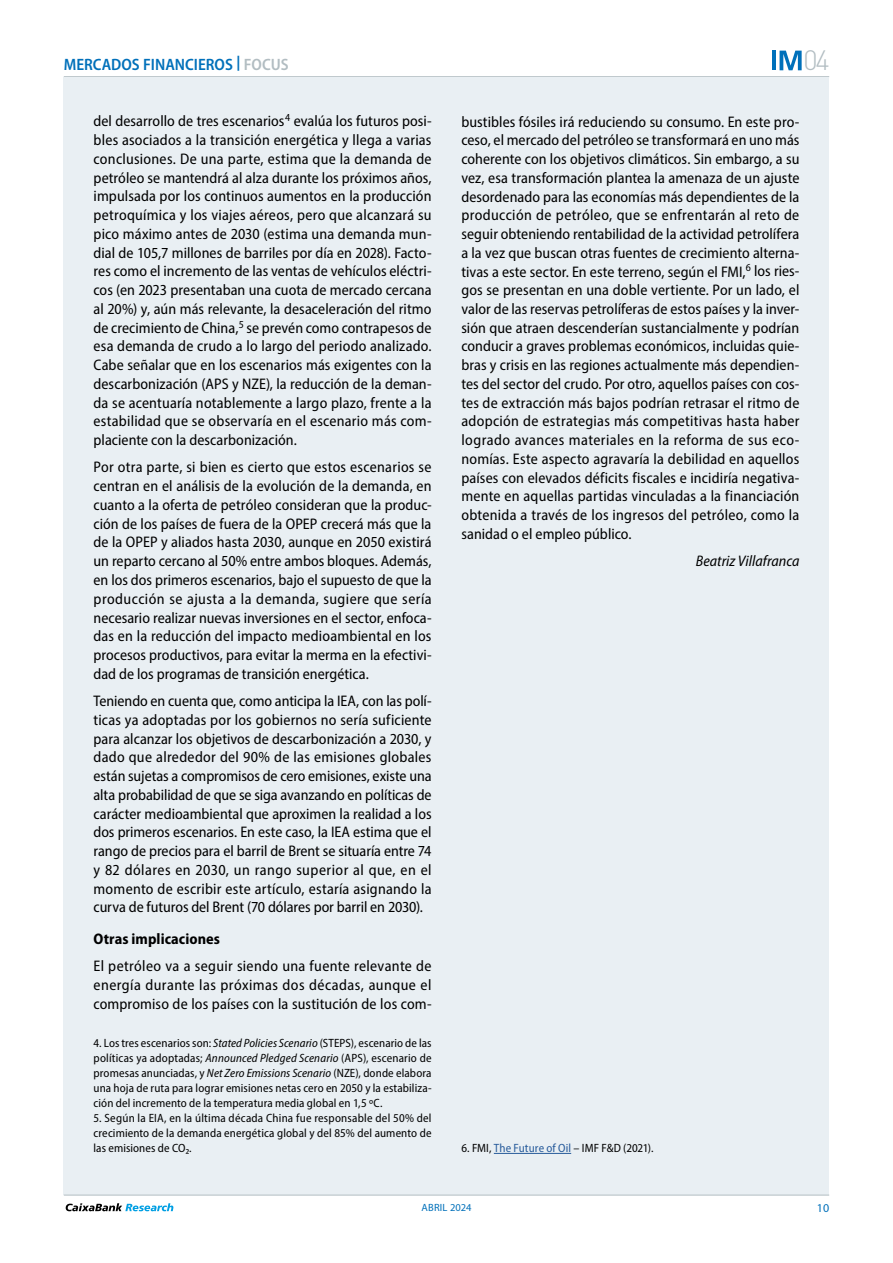
<style>
.page{position:relative;width:893px;height:1263px;background:#fff}
.page>*{position:absolute;margin:0;border:0;box-sizing:border-box;transform-origin:0 0}
.t1{font:300 27.6px "DIN Pro";color:#b2bdc2}
.t2{font:600 semi-condensed 16.5px "Myriad Pro";color:#0070ba}
.t3{font:semi-condensed 15.3px/18.8px "Myriad Pro";letter-spacing:.005em;color:#000;text-align:justify}
.t4{font:700 semi-condensed 15.3px "Myriad Pro";letter-spacing:.005em;color:#000}
.t5{font:italic semi-condensed 15.3px "Myriad Pro";color:#000}
.t6{font:semi-condensed 12px/15px "Myriad Pro";letter-spacing:.01em;color:#000;text-align:justify}
.t7{font:12px "Myriad Pro";color:#0070ba}
.t8{font:10.5px "Myriad Pro";letter-spacing:.02em;color:#0070ba}
.s1{color:#b2bdc2}
.s2{font-style:italic}
.s3{color:#275b9b}
</style>
<div class="page">
<hr style="left:64px;top:76px;width:765px;height:1px;background:#b2bdc2">
<div style="left:64px;top:77px;width:765px;height:1118px;background:#e9eff3"></div>
<hr style="left:64px;top:1195px;width:765px;height:1px;background:#b2bdc2">
<svg style="left:66px;top:1203px;width:107px;height:8px"></svg>
<svg style="left:779px;top:51px;width:23px;height:19px"></svg>
<hr style="left:772px;top:51px;width:4px;height:19px;background:#0070ba">
<hr style="left:494px;top:1153px;width:77px;height:1px;background:#275b9b">
<p class="t2" style="left:64px;top:54px;width:226px">MERCADOS FINANCIEROS <sup>|</sup> <span class="s1">FOCUS</span></p>
<p class="t3" style="left:94px;top:112px;width:340px">del desarrollo de tres escenarios<sup>4</sup> evalúa los futuros posi&shy;bles asociados a la transición energética y llega a varias conclusiones. De una parte, estima que la demanda de petróleo se mantendrá al alza durante los próximos años, impulsada por los continuos aumentos en la producción petroquímica y los viajes aéreos, pero que alcanzará su pico máximo antes de 2030 (estima una demanda mun&shy;dial de 105,7 millones de barriles por día en 2028). Facto&shy;res como el incremento de las ventas de vehículos eléctri&shy;cos (en 2023 presentaban una cuota de mercado cercana al 20%) y, aún más relevante, la desaceleración del ritmo de crecimiento de China,<sup>5</sup> se prevén como contrapesos de esa demanda de crudo a lo largo del periodo analizado.<br>Cabe señalar que en los escenarios más exigentes con la descarbonización (APS y NZE), la reducción de la deman&shy;da se acentuaría notablemente a largo plazo, frente a la estabilidad que se observaría en el escenario más com&shy;placiente con la descarbonización.</p>
<p class="t3" style="left:94px;top:458px;width:340px">Por otra parte, si bien es cierto que estos escenarios se centran en el análisis de la evolución de la demanda, en cuanto a la oferta de petróleo consideran que la produc&shy;ción de los países de fuera de la OPEP crecerá más que la de la OPEP y aliados hasta 2030, aunque en 2050 existirá un reparto cercano al 50% entre ambos bloques. Además, en los dos primeros escenarios, bajo el supuesto de que la producción se ajusta a la demanda, sugiere que sería necesario realizar nuevas inversiones en el sector, enfoca&shy;das en la reducción del impacto medioambiental en los procesos productivos, para evitar la merma en la efectivi&shy;dad de los programas de transición energética.</p>
<p class="t3" style="left:94px;top:691px;width:340px">Teniendo en cuenta que, como anticipa la IEA, con las polí&shy;ticas ya adoptadas por los gobiernos no sería suficiente para alcanzar los objetivos de descarbonización a 2030, y dado que alrededor del 90% de las emisiones globales están sujetas a compromisos de cero emisiones, existe una alta probabilidad de que se siga avanzando en políticas de carácter medioambiental que aproximen la realidad a los dos primeros escenarios. En este caso, la IEA estima que el rango de precios para el barril de Brent se situaría entre 74 y 82 dólares en 2030, un rango superior al que, en el momento de escribir este artículo, estaría asignando la curva de futuros del Brent (70 dólares por barril en 2030).</p>
<p class="t4" style="left:94px;top:930px;width:128px">Otras implicaciones</p>
<p class="t3" style="left:94px;top:956px;width:340px">El petróleo va a seguir siendo una fuente relevante de energía durante las próximas dos décadas, aunque el compromiso de los países con la sustitución de los com-</p>
<p class="t6" style="left:94px;top:1035px;width:340px">4. Los tres escenarios son: <span class="s2">Stated Policies Scenario</span> (STEPS), escenario de las políticas ya adoptadas; <span class="s2">Announced Pledged Scenario</span> (APS), escenario de promesas anunciadas, y <span class="s2">Net Zero Emissions Scenario</span> (NZE), donde elabora una hoja de ruta para lograr emisiones netas cero en 2050 y la estabiliza&shy;ción del incremento de la temperatura media global en 1,5 ºC.</p>
<p class="t6" style="left:94px;top:1110px;width:340px">5. Según la EIA, en la última década China fue responsable del 50% del crecimiento de la demanda energética global y del 85% del aumento de las emisiones de CO₂.</p>
<h1 class="t1" style="left:803px;top:39px;width:28px">04</h1>
<p class="t3" style="left:461px;top:112px;width:340px">bustibles fósiles irá reduciendo su consumo. En este pro&shy;ceso, el mercado del petróleo se transformará en uno más coherente con los objetivos climáticos. Sin embargo, a su vez, esa transformación plantea la amenaza de un ajuste desordenado para las economías más dependientes de la producción de petróleo, que se enfrentarán al reto de seguir obteniendo rentabilidad de la actividad petrolífera a la vez que buscan otras fuentes de crecimiento alterna&shy;tivas a este sector. En este terreno, según el FMI,<sup>6</sup> los ries&shy;gos se presentan en una doble vertiente. Por un lado, el valor de las reservas petrolíferas de estos países y la inver&shy;sión que atraen descenderían sustancialmente y podrían conducir a graves problemas económicos, incluidas quie&shy;bras y crisis en las regiones actualmente más dependien&shy;tes del sector del crudo. Por otro, aquellos países con cos&shy;tes de extracción más bajos podrían retrasar el ritmo de adopción de estrategias más competitivas hasta haber logrado avances materiales en la reforma de sus eco&shy;nomías. Este aspecto agravaría la debilidad en aquellos países con elevados déficits fiscales e incidiría negativa&shy;mente en aquellas partidas vinculadas a la financiación obtenida a través de los ingresos del petróleo, como la sanidad o el empleo público.</p>
<p class="t5" style="left:696px;top:552px;width:105px">Beatriz Villafranca</p>
<p class="t6" style="left:461px;top:1140px;width:194px">6. FMI, <span class="s3">The Future of Oil</span> – IMF F&amp;D (2021).</p>
<p class="t8" style="left:421px;top:1202px;width:52px">ABRIL 2024</p>
<p class="t7" style="left:817px;top:1202px;width:14px">10</p>
</div>
